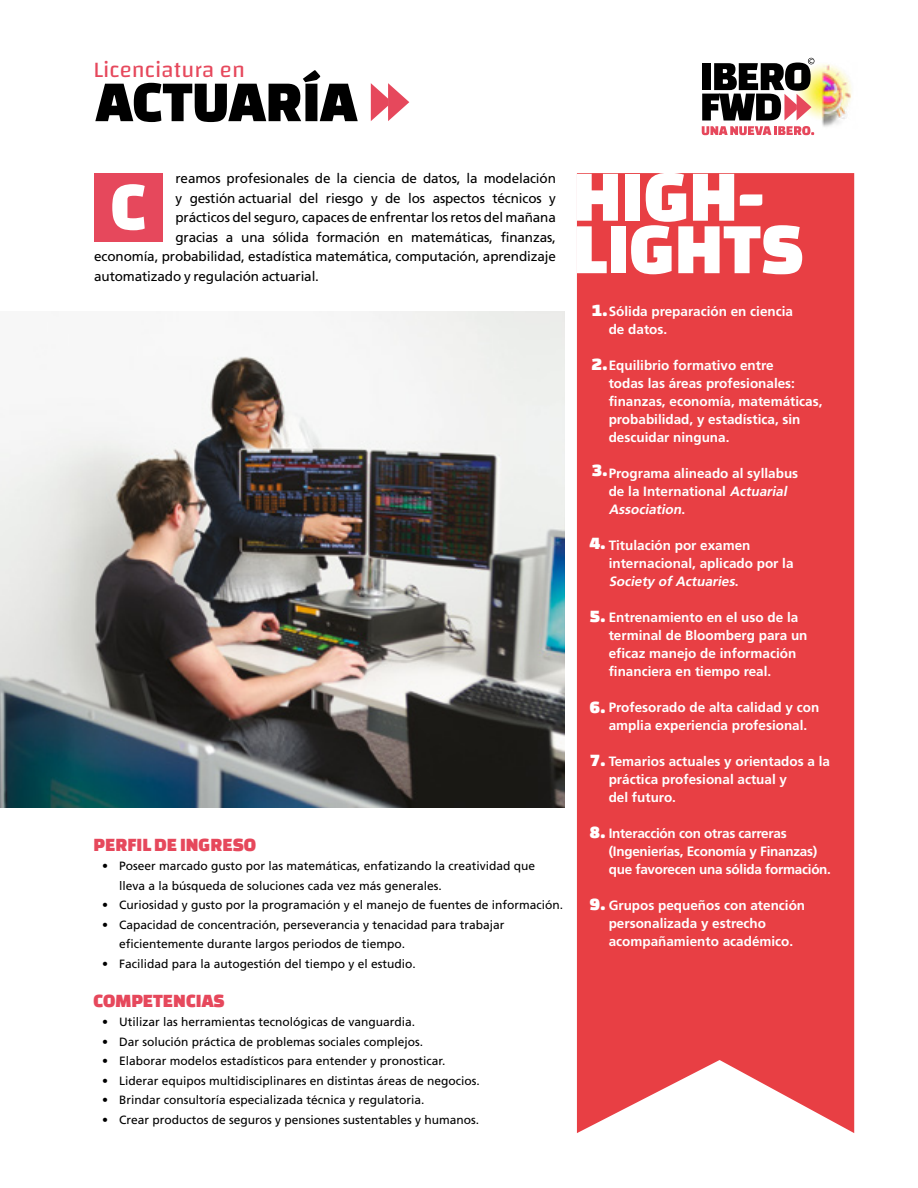
<style>
.page{position:relative;width:918px;height:1188px;background:#fff}
.page>*{position:absolute;margin:0;border:0;box-sizing:border-box;transform-origin:0 0}
.t1{font:75px "Changa One";color:#fff}
.t2{font:70.5px "Changa One";color:#fff}
.t3{font:60px "Changa One";color:#000}
.t4{font:200 22.5px "Changa";color:#e6485c}
.t5{font:19.5px "Changa One";color:#e6485c}
.t6{font:18px "Changa One";color:#fff}
.t7{font:700 13.5px/18px "Frutiger";color:#fff}
.t8{font:13.5px "Frutiger";letter-spacing:-.01em;color:#000}
.t9{font:700 13.5px/18px "Frutiger";letter-spacing:-.02em;color:#fff}
.t10{font:12px/19.5px "Frutiger";color:#000}
.s1{font-style:italic}
</style>
<div class="page">
<img style="left:805px;top:57px;width:47px;height:79px">
<div style="left:94px;top:173px;width:69px;height:69px;background:#e6485c"></div>
<div style="left:577px;top:173px;width:277px;height:960px;background:#e83f44"></div>
<img style="left:0;top:312px;width:564px;height:496px">
<svg style="left:702px;top:58px;width:112px;height:77px"></svg>
<svg style="left:371px;top:83px;width:38px;height:38px"></svg>
<h3 class="t4" style="left:94px;top:56px;width:153px">Licenciatura en</h3>
<h3 class="t3" style="left:96px;top:68px;width:262px">ACTUARÍA</h3>
<p class="t8" style="left:176px;top:171px;width:382px">reamos profesionales de la ciencia de datos, la modelación</p>
<p class="t8" style="left:176px;top:190px;width:382px">y gestión actuarial del riesgo y de los aspectos técnicos y</p>
<p class="t8" style="left:176px;top:210px;width:382px">prácticos del seguro, capaces de enfrentar los retos del mañana</p>
<p class="t8" style="left:176px;top:229px;width:382px">gracias a una sólida formación en matemáticas, finanzas,</p>
<p class="t8" style="left:94px;top:249px;width:463px">economía, probabilidad, estadística matemática, computación, aprendizaje</p>
<p class="t8" style="left:94px;top:268px;width:226px">automatizado y regulación actuarial.</p>
<h2 class="t2" style="left:111px;top:167px;width:37px">C</h2>
<h3 class="t5" style="left:94px;top:834px;width:164px">PERFIL DE INGRESO</h3>
<p class="t10" style="left:119px;top:857px;width:418px;text-indent:-17px">• Poseer marcado gusto por las matemáticas, enfatizando la creatividad que lleva a la búsqueda de soluciones cada vez más generales.</p>
<p class="t10" style="left:102px;top:896px;width:463px">• Curiosidad y gusto por la programación y el manejo de fuentes de información.</p>
<p class="t10" style="left:119px;top:915px;width:387px;text-indent:-17px">• Capacidad de concentración, perseverancia y tenacidad para trabajar eficientemente durante largos periodos de tiempo.</p>
<p class="t10" style="left:102px;top:954px;width:315px">• Facilidad para la autogestión del tiempo y el estudio.</p>
<h3 class="t5" style="left:94px;top:990px;width:133px">COMPETENCIAS</h3>
<p class="t10" style="left:102px;top:1013px;width:315px">• Utilizar las herramientas tecnológicas de vanguardia.</p>
<p class="t10" style="left:102px;top:1032px;width:323px">• Dar solución práctica de problemas sociales complejos.</p>
<p class="t10" style="left:102px;top:1052px;width:345px">• Elaborar modelos estadísticos para entender y pronosticar.</p>
<p class="t10" style="left:102px;top:1071px;width:379px">• Liderar equipos multidisciplinares en distintas áreas de negocios.</p>
<p class="t10" style="left:102px;top:1091px;width:324px">• Brindar consultoría especializada técnica y regulatoria.</p>
<p class="t10" style="left:102px;top:1110px;width:379px">• Crear productos de seguros y pensiones sustentables y humanos.</p>
<h1 class="t1" style="left:573px;top:155px;width:193px">HIGH-</h1>
<h1 class="t1" style="left:573px;top:207px;width:233px">LIGHTS</h1>
<h3 class="t6" style="left:592px;top:300px;width:17px">1.</h3>
<p class="t7" style="left:609px;top:302px;width:186px">Sólida preparación en ciencia de datos.</p>
<p class="t7" style="left:609px;top:356px;width:215px">Equilibrio formativo entre<br>todas las áreas profesionales: finanzas, economía, matemáticas, probabilidad, y estadística, sin descuidar ninguna.</p>
<p class="t7" style="left:609px;top:464px;width:191px">Programa alineado al syllabus de la International <span class="s1">Actuarial<br>Association</span>.</p>
<p class="t7" style="left:609px;top:536px;width:186px">Titulación por examen internacional, aplicado por la<br><span class="s1">Society of Actuaries</span>.</p>
<p class="t7" style="left:609px;top:608px;width:200px">Entrenamiento en el uso de la terminal de Bloomberg para un eficaz manejo de información financiera en tiempo real.</p>
<p class="t7" style="left:609px;top:698px;width:212px">Profesorado de alta calidad y con amplia experiencia profesional.</p>
<p class="t7" style="left:609px;top:752px;width:223px">Temarios actuales y orientados a la práctica profesional actual y<br>del futuro.</p>
<p class="t9" style="left:609px;top:824px;width:224px">Interacción con otras carreras (Ingenierías, Economía y Finanzas) que favorecen una sólida formación.</p>
<p class="t7" style="left:609px;top:896px;width:198px">Grupos pequeños con atención personalizada y estrecho acompañamiento académico.</p>
<h3 class="t6" style="left:592px;top:354px;width:17px">2.</h3>
<h3 class="t6" style="left:592px;top:461px;width:17px">3.</h3>
<h3 class="t6" style="left:590px;top:533px;width:17px">4.</h3>
<h3 class="t6" style="left:590px;top:606px;width:17px">5.</h3>
<h3 class="t6" style="left:590px;top:697px;width:17px">6.</h3>
<h3 class="t6" style="left:590px;top:750px;width:17px">7.</h3>
<h3 class="t6" style="left:590px;top:822px;width:17px">8.</h3>
<h3 class="t6" style="left:590px;top:894px;width:17px">9.</h3>
</div>
